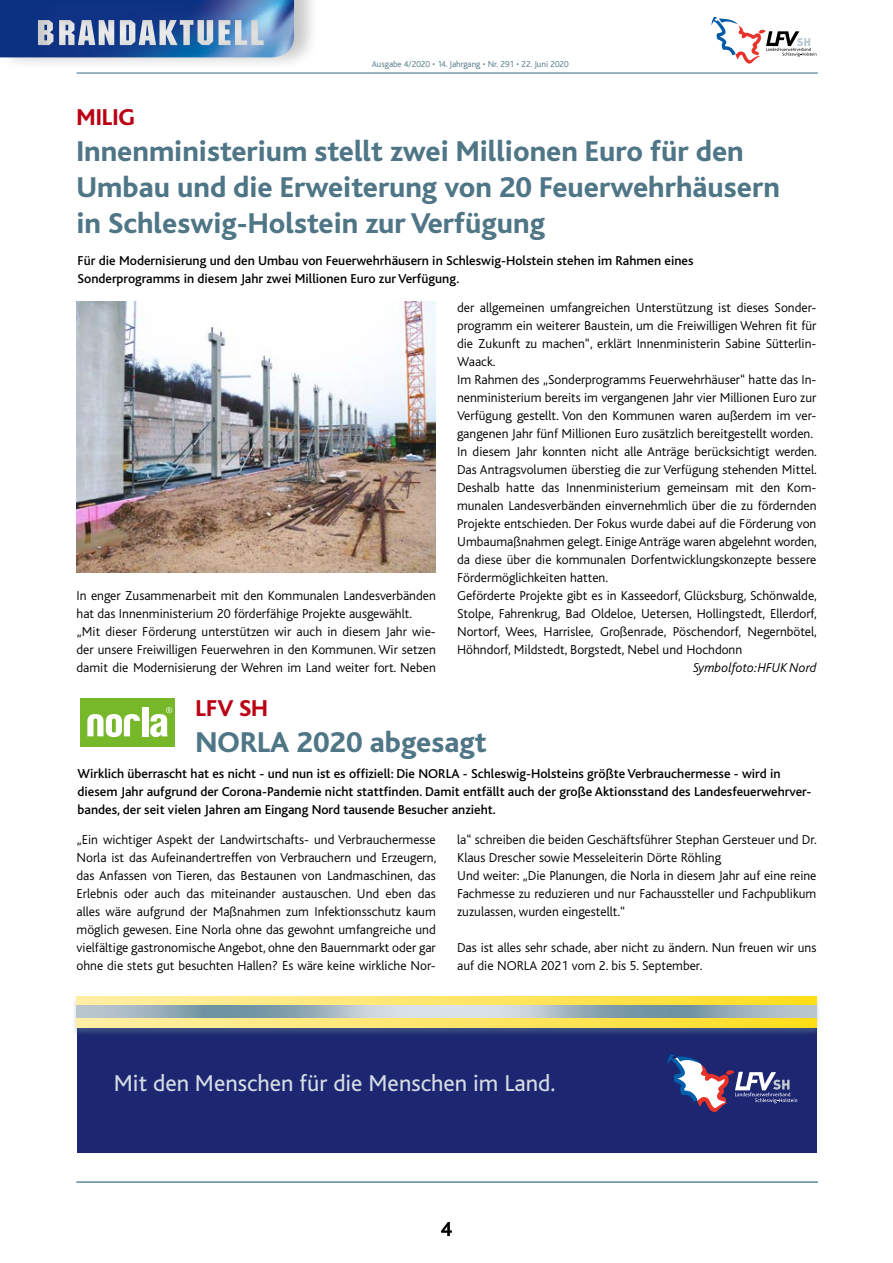
<style>
.page{position:relative;width:893px;height:1263px;background:#fff}
.page>*{position:absolute;margin:0;border:0;box-sizing:border-box;transform-origin:0 0}
.t1{font:800 30px/36px "Bliss";color:#4f7686}
.t2{font:24px "Bliss";color:#d3dce3}
.t3{font:800 24px "Bliss";color:#bb0013}
.t4{font:500 21px "Bliss";color:#000}
.t5{font:300 13.5px/18px "Bliss";color:#000}
.t6{font:500 13.5px/18px "Bliss";color:#000}
.t7{font:italic 300 13.5px "Bliss";color:#000}
.t8{font:300 9px "Bliss";color:#4f7686}
</style>
<div class="page">
<hr style="left:77px;top:1181px;width:741px;height:2px;background:#789bad">
<hr style="left:77px;top:72px;width:741px;height:2px;background:#789bad">
<svg style="left:711px;top:17px;width:105px;height:47px"></svg>
<div style="left:0;top:0;width:320px;height:71px;background:#000;opacity:.22"></div>
<img style="left:0;top:0;width:294px;height:57px">
<div style="left:77px;top:1024px;width:739px;height:128px;background:#1d2671"></div>
<div style="left:73px;top:996px;width:748px;height:40px;background:#6d93a1;opacity:.38"></div>
<div style="left:77px;top:996px;width:739px;height:31px;background:linear-gradient(to right,#ffeeab,#ffde24)"></div>
<svg style="left:77px;top:1006px;width:739px;height:12px;background:#a2b7c1"></svg>
<svg style="left:668px;top:1054px;width:129px;height:58px"></svg>
<img style="left:77px;top:302px;width:359px;height:271px">
<div style="left:81px;top:698px;width:94px;height:48px;background:#76b82a"></div>
<div style="left:142px;top:707px;width:6px;height:29px;background:#fff"></div>
<svg style="left:87px;top:714px;width:53px;height:23px"></svg>
<svg style="left:150px;top:707px;width:22px;height:30px"></svg>
<p class="t8" style="left:372px;top:59px;width:199px">Ausgabe 4/2020 • 14. Jahrgang • Nr. 291 • 22. Juni 2020</p>
<h2 class="t3" style="left:77px;top:105px;width:60px">MILIG</h2>
<h1 class="t1" style="left:77px;top:134px;width:705px">Innenministerium stellt zwei Millionen Euro für den<br>Umbau und die Erweiterung von 20 Feuerwehrhäusern in Schleswig-Holstein zur Verfügung</h1>
<p class="t6" style="left:78px;top:252px;width:617px">Für die Modernisierung und den Umbau von Feuerwehrhäusern in Schleswig-Holstein stehen im Rahmen eines<br>Sonderprogramms in diesem Jahr zwei Millionen Euro zur Verfügung.</p>
<p class="t5" style="left:77px;top:587px;width:361px">In enger Zusammenarbeit mit den Kommunalen Landesverbänden hat das Innenministerium 20 förderfähige Projekte ausgewählt. „Mit dieser Förderung unterstützen wir auch in diesem Jahr wie&shy;der unsere Freiwilligen Feuerwehren in den Kommunen. Wir setzen damit die Modernisierung der Wehren im Land weiter fort. Neben</p>
<p class="t5" style="left:457px;top:299px;width:361px">der allgemeinen umfangreichen Unterstützung ist dieses Sonder&shy;programm ein weiterer Baustein, um die Freiwilligen Wehren fit für die Zukunft zu machen“, erklärt Innenministerin Sabine Sütterlin-Waack.<br>Im Rahmen des „Sonderprogramms Feuerwehrhäuser“ hatte das In&shy;nenministerium bereits im vergangenen Jahr vier Millionen Euro zur Verfügung gestellt. Von den Kommunen waren außerdem im ver&shy;gangenen Jahr fünf Millionen Euro zusätzlich bereitgestellt worden.<br>In diesem Jahr konnten nicht alle Anträge berücksichtigt werden.<br>Das Antragsvolumen überstieg die zur Verfügung stehenden Mittel.<br>Deshalb hatte das Innenministerium gemeinsam mit den Kom&shy;munalen Landesverbänden einvernehmlich über die zu fördernden Projekte entschieden. Der Fokus wurde dabei auf die Förderung von Umbaumaßnahmen gelegt. Einige Anträge waren abgelehnt worden, da diese über die kommunalen Dorfentwicklungskonzepte bessere Fördermöglichkeiten hatten.<br>Geförderte Projekte gibt es in Kasseedorf, Glücksburg, Schönwalde, Stolpe, Fahrenkrug, Bad Oldeloe, Uetersen, Hollingstedt, Ellerdorf, Nortorf, Wees, Harrislee, Großenrade, Pöschendorf, Negernbötel, Höhndorf, Mildstedt, Borgstedt, Nebel und Hochdonn</p>
<p class="t7" style="left:693px;top:661px;width:125px">Symbolfoto:HFUK Nord</p>
<h2 class="t3" style="left:196px;top:696px;width:74px">LFV SH</h2>
<h1 class="t1" style="left:196px;top:725px;width:293px">NORLA 2020 abgesagt</h1>
<p class="t6" style="left:78px;top:765px;width:735px">Wirklich überrascht hat es nicht - und nun ist es offiziell: Die NORLA - Schleswig-Holsteins größte Verbrauchermesse - wird in diesem Jahr aufgrund der Corona-Pandemie nicht stattfinden. Damit entfällt auch der große Aktionsstand des Landesfeuerwehrver&shy;bandes, der seit vielen Jahren am Eingang Nord tausende Besucher anzieht.</p>
<p class="t5" style="left:77px;top:830px;width:361px;text-align:justify">„Ein wichtiger Aspekt der Landwirtschafts- und Verbrauchermesse Norla ist das Aufeinandertreffen von Verbrauchern und Erzeugern, das Anfassen von Tieren, das Bestaunen von Landmaschinen, das Erlebnis oder auch das miteinander austauschen. Und eben das alles wäre aufgrund der Maßnahmen zum Infektionsschutz kaum möglich gewesen. Eine Norla ohne das gewohnt umfangreiche und vielfältige gastronomische Angebot, ohne den Bauernmarkt oder gar ohne die stets gut besuchten Hallen? Es wäre keine wirkliche Nor-</p>
<p class="t5" style="left:457px;top:830px;width:361px">la“ schreiben die beiden Geschäftsführer Stephan Gersteuer und Dr.<br>Klaus Drescher sowie Messeleiterin Dörte Röhling<br>Und weiter: „Die Planungen, die Norla in diesem Jahr auf eine reine Fachmesse zu reduzieren und nur Fachaussteller und Fachpublikum zuzulassen, wurden eingestellt.“</p>
<p class="t5" style="left:457px;top:938px;width:361px">Das ist alles sehr schade, aber nicht zu ändern. Nun freuen wir uns auf die NORLA 2021 vom 2. bis 5. September.</p>
<h2 class="t2" style="left:114px;top:1070px;width:443px">Mit den Menschen für die Menschen im Land.</h2>
<h3 class="t4" style="left:441px;top:1218px;width:13px">4</h3>
</div>
